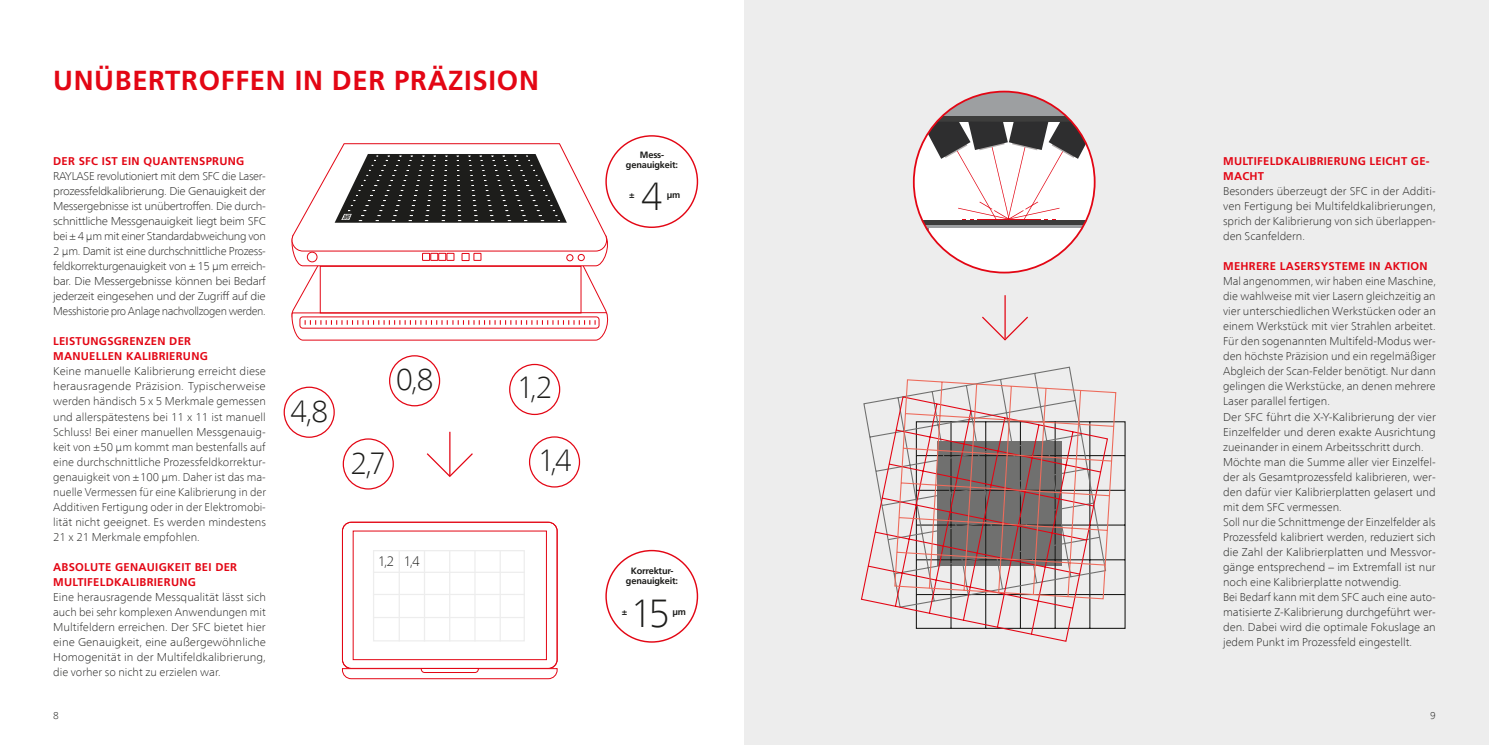
<style>
.page{position:relative;width:1489px;height:745px;background:#fff}
.page>*{position:absolute;margin:0;border:0;box-sizing:border-box;transform-origin:0 0}
.t1{font:100 38.88px "Frutiger Neue LT Com";color:#1d1d1b}
.t2{font:100 30.5px "Frutiger Neue LT Com";color:#1d1d1b}
.Headline{font:700 27.5px "Frutiger LT Com";letter-spacing:.025em;color:#e30614}
.t3{font:100 13.75px "Frutiger Neue LT Com";color:#1d1d1b}
.Copytext{font:100 11.25px/15px "Frutiger Neue LT Com";color:#1d1d1b;text-align:justify}
.Copytext_Subline{font:700 11.25px/15px "Frutiger LT Com";letter-spacing:.025em;color:#e30614}
.Copytext-2{font:100 11.25px/15px "Frutiger Neue LT Com";color:#1d1d1b;text-align:justify;scale:1.04 1}
.Copytext-3{font:700 11.25px "Frutiger LT Com";letter-spacing:.025em;color:#e30614}
.t4{font:100 10px "Frutiger Neue LT Com";color:#1d1d1b}
.t5{font:700 9.12px/10.6px "Frutiger LT Com";letter-spacing:-.02em;color:#1d1d1b;text-align:center}
</style>
<div class="page">
<div style="left:744px;top:0;width:744px;height:744px;background:#ededed"></div>
<svg style="left:291px;top:143px;width:320px;height:198px"></svg>
<div style="left:320px;top:266px;width:261px;height:47px;border:1px solid #e30614"></div>
<hr style="left:449px;top:431px;width:1px;height:43px;background:#e30614">
<svg style="left:426px;top:451px;width:47px;height:26px"></svg>
<hr style="left:1004px;top:295px;width:1px;height:43px;background:#e30614">
<svg style="left:982px;top:315px;width:46px;height:26px"></svg>
<div style="left:509px;top:363px;width:51px;height:52px;border:1px solid #e30614;border-radius:50%"></div>
<div style="left:529px;top:436px;width:51px;height:51px;border:1px solid #e30614;border-radius:50%"></div>
<div style="left:389px;top:355px;width:51px;height:51px;border:1px solid #e30614;border-radius:50%"></div>
<div style="left:283px;top:386px;width:52px;height:51px;border:1px solid #e30614;border-radius:50%"></div>
<div style="left:343px;top:438px;width:51px;height:51px;border:1px solid #e30614;border-radius:50%"></div>
<div style="left:373px;top:549px;width:152px;height:92px;border:1px solid #ededed"></div>
<hr style="left:373px;top:616px;width:152px;height:1px;background:#ededed">
<hr style="left:373px;top:593px;width:152px;height:1px;background:#ededed">
<hr style="left:373px;top:571px;width:152px;height:1px;background:#ededed">
<hr style="left:398px;top:549px;width:2px;height:92px;background:#ededed">
<hr style="left:424px;top:549px;width:1px;height:92px;background:#ededed">
<hr style="left:449px;top:549px;width:1px;height:92px;background:#ededed">
<hr style="left:474px;top:549px;width:1px;height:92px;background:#ededed">
<hr style="left:499px;top:549px;width:2px;height:92px;background:#ededed">
<div style="left:342px;top:521px;width:215px;height:147px;border:1px solid #e30614;border-radius:9px"></div>
<svg style="left:342px;top:667px;width:216px;height:12px"></svg>
<svg style="left:941px;top:91px;width:126px;height:25px;fill:#9d9fa1"></svg>
<svg style="left:936px;top:116px;width:136px;height:5px"></svg>
<hr style="left:914px;top:225px;width:180px;height:3px;background:#9d9fa1">
<svg style="left:921px;top:121px;width:173px;height:151px;background:#d7cfcf"></svg>
<svg style="left:1108px;top:421px;width:18px;height:208px"></svg>
<svg style="left:860px;top:398px;width:248px;height:244px"></svg>
<svg style="left:893px;top:378px;width:223px;height:221px"></svg>
<p class="Headline" style="left:53px;top:64px;width:487px">UNÜBERTROFFEN IN DER PRÄZISION</p>
<p class="Copytext-3" style="left:53px;top:154px;width:193px">DER SFC IST EIN QUANTENSPRUNG</p>
<p class="Copytext" style="left:53px;top:168px;width:214px">RAYLASE revolutioniert mit dem SFC die Laser&shy;prozessfeldkalibrierung. Die Genauigkeit der Messergebnisse ist unübertroffen. Die durch&shy;schnittliche Messgenauigkeit liegt beim SFC bei ± 4 µm mit einer Standardabweichung von 2 µm. Damit ist eine durchschnittliche Prozess&shy;feldkorrekturgenauigkeit von ± 15 µm erreich&shy;bar. Die Messergebnisse können bei Bedarf jederzeit eingesehen und der Zugriff auf die Messhistorie pro Anlage nachvollzogen werden.</p>
<p class="Copytext_Subline" style="left:53px;top:334px;width:156px">LEISTUNGSGRENZEN DER<br>MANUELLEN KALIBRIERUNG</p>
<p class="Copytext" style="left:53px;top:363px;width:214px">Keine manuelle Kalibrierung erreicht diese herausragende Präzision. Typischerweise werden händisch 5 x 5 Merkmale gemessen und allerspätestens bei 11 x 11 ist manuell Schluss! Bei einer manuellen Messgenauig&shy;keit von ±50 µm kommt man bestenfalls auf eine durchschnittliche Prozessfeldkorrektur&shy;genauigkeit von ±100 µm. Daher ist das ma&shy;nuelle Vermessen für eine Kalibrierung in der Additiven Fertigung oder in der Elektromobi&shy;lität nicht geeignet. Es werden mindestens 21 x 21 Merkmale empfohlen.</p>
<p class="Copytext_Subline" style="left:53px;top:559px;width:185px">ABSOLUTE GENAUIGKEIT BEI DER<br>MULTIFELDKALIBRIERUNG</p>
<p class="Copytext" style="left:53px;top:588px;width:214px">Eine herausragende Messqualität lässt sich auch bei sehr komplexen Anwendungen mit Multifeldern erreichen. Der SFC bietet hier eine Genauigkeit, eine außergewöhnliche Homogenität in der Multifeldkalibrierung, die vorher so nicht zu erzielen war.</p>
<p class="t2" style="left:290px;top:392px;width:40px">4,8</p>
<p class="t2" style="left:396px;top:361px;width:40px">0,8</p>
<p class="t2" style="left:350px;top:444px;width:38px">2,7</p>
<p class="t3" style="left:378px;top:552px;width:18px">1,2</p>
<p class="t3" style="left:403px;top:552px;width:18px">1,4</p>
<p class="t2" style="left:516px;top:369px;width:38px">1,2</p>
<p class="t2" style="left:537px;top:441px;width:36px">1,4</p>
<p class="t5" style="left:626px;top:149px;width:54px">Mess&shy;genauigkeit:</p>
<p class="t1" style="left:641px;top:172px;width:24px">4</p>
<p class="t5" style="left:666px;top:189px;width:15px">µm</p>
<p class="t5" style="left:629px;top:189px;width:7px">±</p>
<p class="t5" style="left:626px;top:565px;width:54px">Korrektur&shy;genauigkeit:</p>
<p class="t5" style="left:622px;top:605px;width:7px">±</p>
<p class="t1" style="left:630px;top:589px;width:41px">15</p>
<p class="t5" style="left:672px;top:605px;width:15px">µm</p>
<p class="Copytext_Subline" style="left:1222px;top:154px;width:208px">MULTIFELDKALIBRIERUNG LEICHT GE-<br>MACHT</p>
<p class="Copytext" style="left:1222px;top:183px;width:214px">Besonders überzeugt der SFC in der Additi&shy;ven Fertigung bei Multifeldkalibrierungen, sprich der Kalibrierung von sich überlappen&shy;den Scanfeldern.</p>
<p class="Copytext_Subline" style="left:1222px;top:259px;width:206px">MEHRERE LASERSYSTEME IN AKTION</p>
<p class="Copytext" style="left:1222px;top:273px;width:214px">Mal angenommen, wir haben eine Maschine, die wahlweise mit vier Lasern gleichzeitig an vier unterschiedlichen Werkstücken oder an einem Werkstück mit vier Strahlen arbeitet.<br>Für den sogenannten Multifeld-Modus wer&shy;den höchste Präzision und ein regelmäßiger Abgleich der Scan-Felder benötigt. Nur dann gelingen die Werkstücke, an denen mehrere Laser parallel fertigen.</p>
<p class="Copytext-2" style="left:1222px;top:408px;width:206px">Der SFC führt die X-Y-Kalibrierung der vier Einzelfelder und deren exakte Ausrichtung zueinander in einem Arbeitsschritt durch.</p>
<p class="Copytext" style="left:1222px;top:453px;width:214px">Möchte man die Summe aller vier Einzelfel&shy;der als Gesamtprozessfeld kalibrieren, wer&shy;den dafür vier Kalibrierplatten gelasert und mit dem SFC vermessen.</p>
<p class="Copytext" style="left:1222px;top:513px;width:214px">Soll nur die Schnittmenge der Einzelfelder als Prozessfeld kalibriert werden, reduziert sich die Zahl der Kalibrierplatten und Messvor&shy;gänge entsprechend – im Extremfall ist nur noch eine Kalibrierplatte notwendig.</p>
<p class="Copytext" style="left:1222px;top:588px;width:214px">Bei Bedarf kann mit dem SFC auch eine auto&shy;matisierte Z-Kalibrierung durchgeführt wer&shy;den. Dabei wird die optimale Fokuslage an jedem Punkt im Prozessfeld eingestellt.</p>
<p class="t4" style="left:53px;top:708px;width:7px">8</p>
<p class="t4" style="left:1429px;top:708px;width:7px">9</p>
</div>
